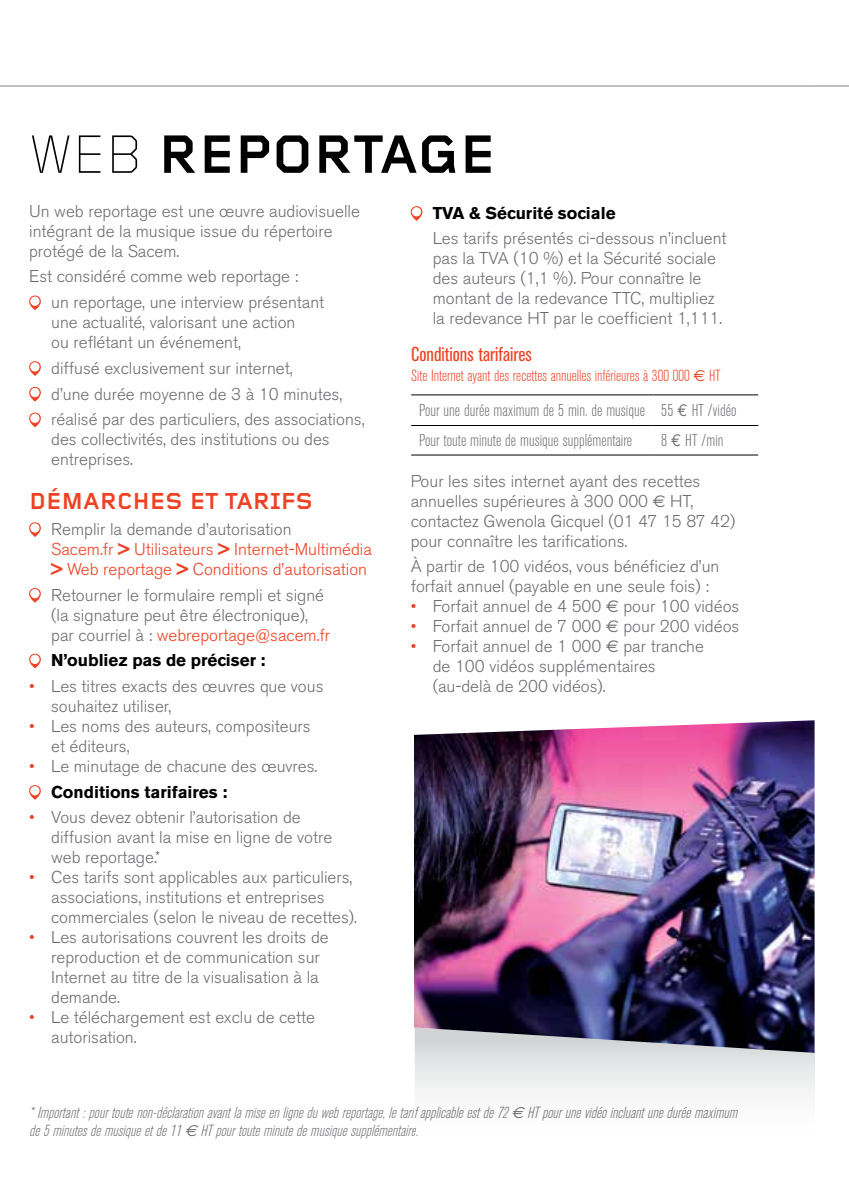
<style>
.page{position:relative;width:849px;height:1191px;background:#fff}
.page>*{position:absolute;margin:0;border:0;box-sizing:border-box;transform-origin:0 0}
.t1{font:700 56px "Foundry Gridnik";color:#000}
.t2{font:700 24px "Foundry Gridnik";color:#ef4123}
.t3{font:condensed 20px "Akzidenz Grotesk BE";color:#ef4123}
.t4{font:300 17px/20px "Akzidenz Grotesk BE";color:#6d6e71}
.t5{font:300 17px/20px "Akzidenz Grotesk BE";color:#ef4123}
.t6{font:300 condensed 17px/30.6px "Akzidenz Grotesk BE";color:#6d6e71}
.t7{font:700 17px "Akzidenz Grotesk BE";color:#000}
.t8{font:italic 300 condensed 16px/18px "Akzidenz Grotesk BE";color:#6d6e71}
.t9{font:300 condensed 16px "Akzidenz Grotesk BE";color:#ef4123}
.s1{font-weight:300}
.s2{color:#6d6e71}
.s3{font-weight:700}
.s4{color:#ef4123}
.s5{font-weight:700;color:#000}
.s6{font-family:"Euro Sans";font-weight:400;font-stretch:normal}
.s7{font-family:"Euro Mono";font-weight:400;font-stretch:normal}
.s8{font-family:"Euro Sans";font-weight:400}
</style>
<div class="page">
<svg style="left:29px;top:295px;width:12px;height:15px"></svg>
<svg style="left:30px;top:296px;width:10px;height:10px"></svg>
<svg style="left:29px;top:361px;width:12px;height:15px"></svg>
<div style="left:30px;top:362px;width:10px;height:9px;background:#fff;border-radius:50%"></div>
<svg style="left:29px;top:387px;width:12px;height:14px"></svg>
<div style="left:30px;top:388px;width:10px;height:9px;background:#fff;border-radius:50%"></div>
<svg style="left:29px;top:412px;width:12px;height:15px"></svg>
<div style="left:30px;top:413px;width:10px;height:10px;background:#fff;border-radius:50%"></div>
<svg style="left:29px;top:522px;width:12px;height:15px"></svg>
<div style="left:30px;top:523px;width:10px;height:9px;background:#fff;border-radius:50%"></div>
<svg style="left:29px;top:588px;width:12px;height:14px"></svg>
<div style="left:30px;top:589px;width:10px;height:9px;background:#fff;border-radius:50%"></div>
<svg style="left:29px;top:653px;width:12px;height:15px"></svg>
<div style="left:30px;top:654px;width:10px;height:10px;background:#fff;border-radius:50%"></div>
<svg style="left:29px;top:785px;width:12px;height:14px"></svg>
<div style="left:30px;top:786px;width:10px;height:9px;background:#fff;border-radius:50%"></div>
<svg style="left:410px;top:206px;width:13px;height:15px"></svg>
<div style="left:411px;top:207px;width:10px;height:9px;background:#fff;border-radius:50%"></div>
<hr style="left:0;top:85px;width:813px;height:2px;background:#bfc0c1">
<hr style="left:411px;top:455px;width:242px;height:1px;background:#000">
<hr style="left:653px;top:455px;width:105px;height:1px;background:#000">
<hr style="left:411px;top:425px;width:242px;height:1px;background:#000">
<hr style="left:653px;top:425px;width:105px;height:1px;background:#000">
<hr style="left:411px;top:394px;width:242px;height:1px;background:#000">
<hr style="left:653px;top:394px;width:105px;height:1px;background:#000">
<svg style="left:813px;top:85px;width:35px;height:2px"></svg>
<svg style="left:415px;top:1052px;width:399px;height:43px"></svg>
<img style="left:414px;top:720px;width:400px;height:332px">
<h1 class="t1" style="left:29px;top:123px;width:467px"><span class="s1">WEB</span> REPORTAGE</h1>
<p class="t4" style="left:29px;top:201px;width:332px">Un web reportage est une œuvre audiovisuelle intégrant de la musique issue du répertoire protégé de la Sacem.</p>
<p class="t4" style="left:51px;top:264px;width:274px;line-height:25.8px;text-indent:-22px">Est considéré comme web reportage :<br>un reportage, une interview présentant</p>
<p class="t4" style="left:51px;top:313px;width:246px">une actualité, valorisant une action ou reflétant un événement,</p>
<p class="t4" style="left:51px;top:355px;width:315px;line-height:25.6px">diffusé exclusivement sur internet,<br>d’une durée moyenne de 3 à 10 minutes, réalisé par des particuliers, des associations,</p>
<p class="t4" style="left:51px;top:430px;width:280px">des collectivités, des institutions ou des entreprises.</p>
<h2 class="t2" style="left:29px;top:488px;width:285px">DÉMARCHES ET TARIFS</h2>
<p class="t5" style="left:51px;top:519px;width:322px"><span class="s2">Remplir la demande d’autorisation<br></span>Sacem.fr <span class="s3">&gt;</span> Utilisateurs <span class="s3">&gt;</span> Internet-Multimédia <span class="s3">&gt;</span> Web reportage <span class="s3">&gt;</span> Conditions d’autorisation</p>
<p class="t4" style="left:51px;top:585px;width:280px">Retourner le formulaire rempli et signé (la signature peut être électronique), par courriel à : <span class="s4">webreportage@sacem.fr</span></p>
<p class="t7" style="left:51px;top:650px;width:216px">N’oubliez pas de préciser :</p>
<p class="t4" style="left:51px;top:676px;width:274px;text-indent:-22px"><span class="s4">•</span> Les titres exacts des œuvres que vous souhaitez utiliser,</p>
<p class="t4" style="left:51px;top:716px;width:261px;text-indent:-22px"><span class="s4">•</span> Les noms des auteurs, compositeurs et éditeurs,</p>
<p class="t4" style="left:51px;top:753px;width:268px;line-height:25.8px;text-indent:-22px"><span class="s4">•</span> Le minutage de chacune des œuvres.<br><span class="s5">Conditions tarifaires :</span></p>
<p class="t4" style="left:51px;top:808px;width:282px;text-indent:-22px"><span class="s4">•</span> Vous devez obtenir l’autorisation de diffusion avant la mise en ligne de votre web reportage.*</p>
<p class="t4" style="left:51px;top:868px;width:307px;text-indent:-22px"><span class="s4">•</span> Ces tarifs sont applicables aux particuliers, associations, institutions et entreprises commerciales (selon le niveau de recettes).</p>
<p class="t4" style="left:51px;top:928px;width:279px;text-indent:-22px"><span class="s4">•</span> Les autorisations couvrent les droits de reproduction et de communication sur<br>Internet au titre de la visualisation à la demande.</p>
<p class="t4" style="left:51px;top:1007px;width:265px;text-indent:-22px"><span class="s4">•</span> Le téléchargement est exclu de cette autorisation.</p>
<p class="t7" style="left:432px;top:203px;width:184px">TVA &amp; Sécurité sociale</p>
<p class="t4" style="left:432px;top:229px;width:295px">Les tarifs présentés ci-dessous n’incluent pas la TVA (10 %) et la Sécurité sociale des auteurs (1,1 %). Pour connaître le montant de la redevance TTC, multipliez la redevance HT par le coefficient 1,111.</p>
<p class="t3" style="left:411px;top:343px;width:122px">Conditions tarifaires</p>
<p class="t9" style="left:411px;top:367px;width:311px">Site Internet ayant des recettes annuelles inférieures à 300 000 <span class="s6">€</span> HT</p>
<p class="t6" style="left:419px;top:395px;width:318px">Pour une durée maximum de 5 min. de musique 55 <span class="s7">e</span> HT /vidéo<br>Pour toute minute de musique supplémentaire</p>
<p class="t6" style="left:661px;top:425px;width:64px">8 <span class="s7">e</span> HT /min</p>
<p class="t4" style="left:410px;top:471px;width:326px">Pour les sites internet ayant des recettes annuelles supérieures à 300 000 <span class="s8">€</span> HT, contactez Gwenola Gicquel (01 47 15 87 42) pour connaître les tarifications.</p>
<p class="t4" style="left:410px;top:556px;width:310px">À partir de 100 vidéos, vous bénéficiez d’un forfait annuel (payable en une seule fois) :</p>
<p class="t4" style="left:410px;top:596px;width:330px"><span class="s4">•</span> Forfait annuel de 4 500 <span class="s8">€</span> pour 100 vidéos</p>
<p class="t4" style="left:410px;top:616px;width:330px"><span class="s4">•</span> Forfait annuel de 7 000 <span class="s8">€</span> pour 200 vidéos</p>
<p class="t4" style="left:432px;top:636px;width:273px;text-indent:-22px"><span class="s4">•</span> Forfait annuel de 1 000 <span class="s8">€</span> par tranche de 100 vidéos supplémentaires (au-delà de 200 vidéos).</p>
<p class="t8" style="left:29px;top:1104px;width:713px">*Important:pourtoutenon-déclarationavantlamiseenligneduwebreportage,letarifapplicableestde72<span class="s6">€</span> HTpourunevidéoincluantuneduréemaximum de5minutesdemusiqueetde11<span class="s6">€</span> HTpourtouteminutedemusiquesupplémentaire.</p>
</div>
